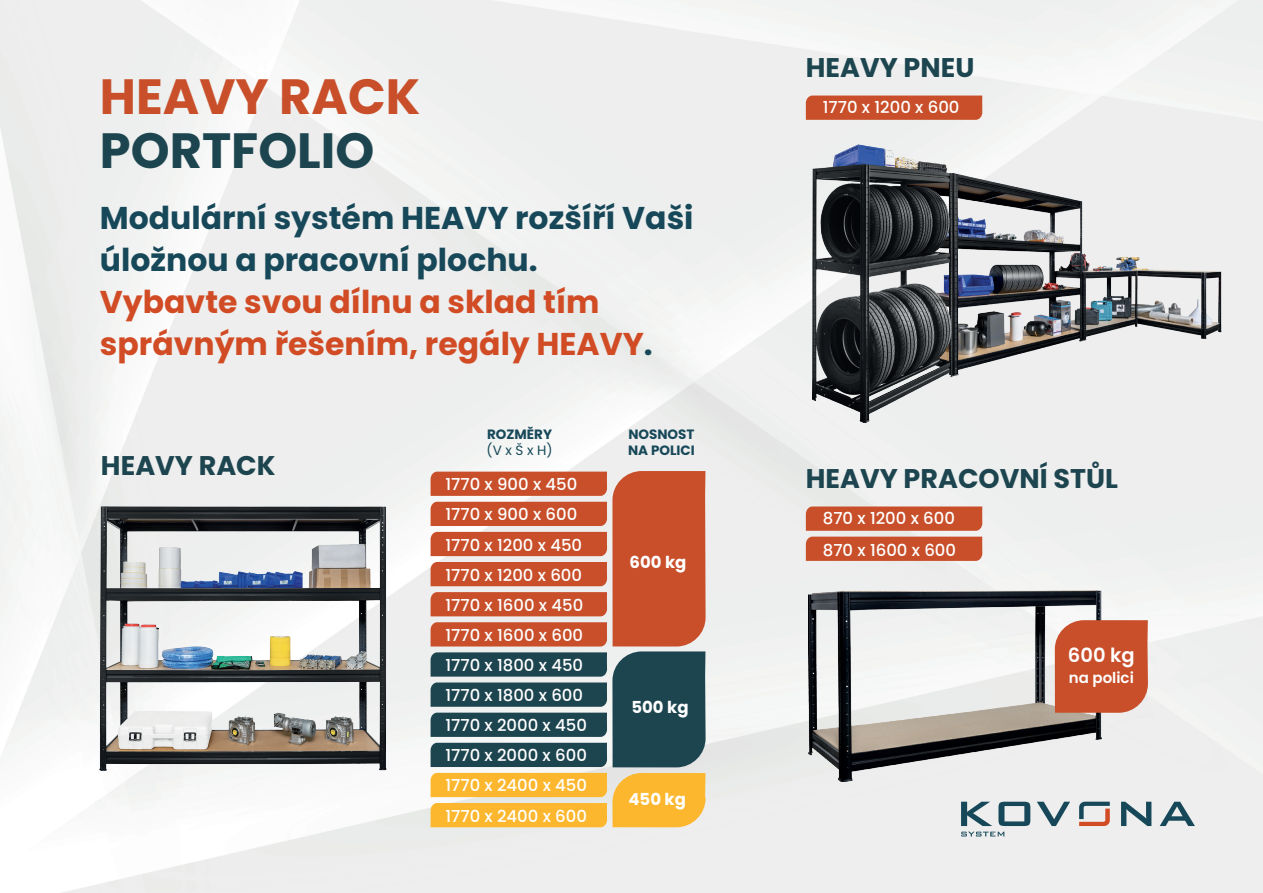
<style>
.page{position:relative;width:1263px;height:893px;background:#fff}
.page>*{position:absolute;margin:0;border:0;box-sizing:border-box;transform-origin:0 0}
.t1{font:700 49.5px "Poppins";color:#c84f2a}
.t2{font:700 49.5px "Poppins";color:#1d4550}
.t3{font:700 31.5px/42px "Poppins";color:#174859}
.t4{font:700 31.5px/42px "Poppins";color:#d14c25}
.t5{font:700 27px "Poppins";color:#1d4550}
.t6{font:600 19.5px "Poppins";color:#fff}
.t7{font:500 16.5px/30.2px "Poppins";color:#fff}
.t8{font:700 16.5px "Poppins";color:#fff}
.t9{font:600 15px "Poppins";color:#fff}
.t10{font:700 13.5px/16.5px "Poppins";color:#174859}
.t11{font:13.5px "Poppins";color:#174859}
.s1{color:#174859}
</style>
<div class="page">
<img style="left:0;top:0;width:1263px;height:893px">
<svg style="left:806px;top:506px;width:176px;height:25px;background:#c95430"></svg>
<div style="left:806px;top:537px;width:176px;height:24px;background:#c84f2a"></div>
<svg style="left:961px;top:802px;width:31px;height:24px"></svg>
<svg style="left:998px;top:802px;width:32px;height:24px"></svg>
<svg style="left:1037px;top:802px;width:33px;height:24px"></svg>
<svg style="left:1121px;top:802px;width:30px;height:24px"></svg>
<svg style="left:1160px;top:802px;width:35px;height:24px"></svg>
<svg style="left:961px;top:832px;width:43px;height:4px"></svg>
<svg style="left:1079px;top:802px;width:31px;height:24px"></svg>
<img style="left:809px;top:590px;width:292px;height:191px">
<svg style="left:1055px;top:620px;width:93px;height:93px;background:#c95633"></svg>
<img style="left:812px;top:144px;width:409px;height:278px">
<svg style="left:431px;top:773px;width:275px;height:54px;background:#f9bd44"></svg>
<svg style="left:431px;top:471px;width:275px;height:296px;background:#946455"></svg>
<img style="left:100px;top:506px;width:287px;height:265px">
<div style="left:806px;top:96px;width:176px;height:24px;background:#c84f2a"></div>
<h1 class="t1" style="left:100px;top:68px;width:322px">HEAVY RACK</h1>
<h1 class="t2" style="left:100px;top:122px;width:276px">PORTFOLIO</h1>
<h2 class="t3" style="left:100px;top:197px;width:595px">Modulární systém HEAVY rozšíří Vaši úložnou a pracovní plochu.</h2>
<h2 class="t4" style="left:100px;top:281px;width:554px">Vybavte svou dílnu a sklad tím správným řešením, regály HEAVY<span class="s1">.</span></h2>
<h3 class="t5" style="left:101px;top:450px;width:176px">HEAVY RACK</h3>
<p class="t10" style="left:487px;top:426px;width:67px">ROZMĚRY</p>
<p class="t11" style="left:486px;top:443px;width:68px">(V x Š x H)</p>
<p class="t7" style="left:445px;top:470px;width:143px">1770 x 900 x 450<br>1770 x 900 x 600<br>1770 x 1200 x 450<br>1770 x 1200 x 600<br>1770 x 1600 x 450<br>1770 x 1600 x 600<br>1770 x 1800 x 450<br>1770 x 1800 x 600<br>1770 x 2000 x 450<br>1770 x 2000 x 600<br>1770 x 2400 x 450<br>1770 x 2400 x 600</p>
<p class="t10" style="left:628px;top:426px;width:68px">NOSNOST<br>NA POLICI</p>
<p class="t8" style="left:629px;top:552px;width:58px">600 kg</p>
<p class="t8" style="left:631px;top:697px;width:59px">500 kg</p>
<p class="t8" style="left:628px;top:789px;width:59px">450 kg</p>
<h3 class="t5" style="left:806px;top:52px;width:170px">HEAVY PNEU</h3>
<p class="t7" style="left:823px;top:93px;width:138px">1770 x 1200 x 600</p>
<h3 class="t5" style="left:806px;top:462px;width:314px">HEAVY PRACOVNÍ STŮL</h3>
<p class="t7" style="left:823px;top:503px;width:135px;line-height:31.5px">870 x 1200 x 600<br>870 x 1600 x 600</p>
<p class="t6" style="left:1068px;top:643px;width:68px">600 kg</p>
<p class="t9" style="left:1069px;top:669px;width:66px">na polici</p>
</div>
